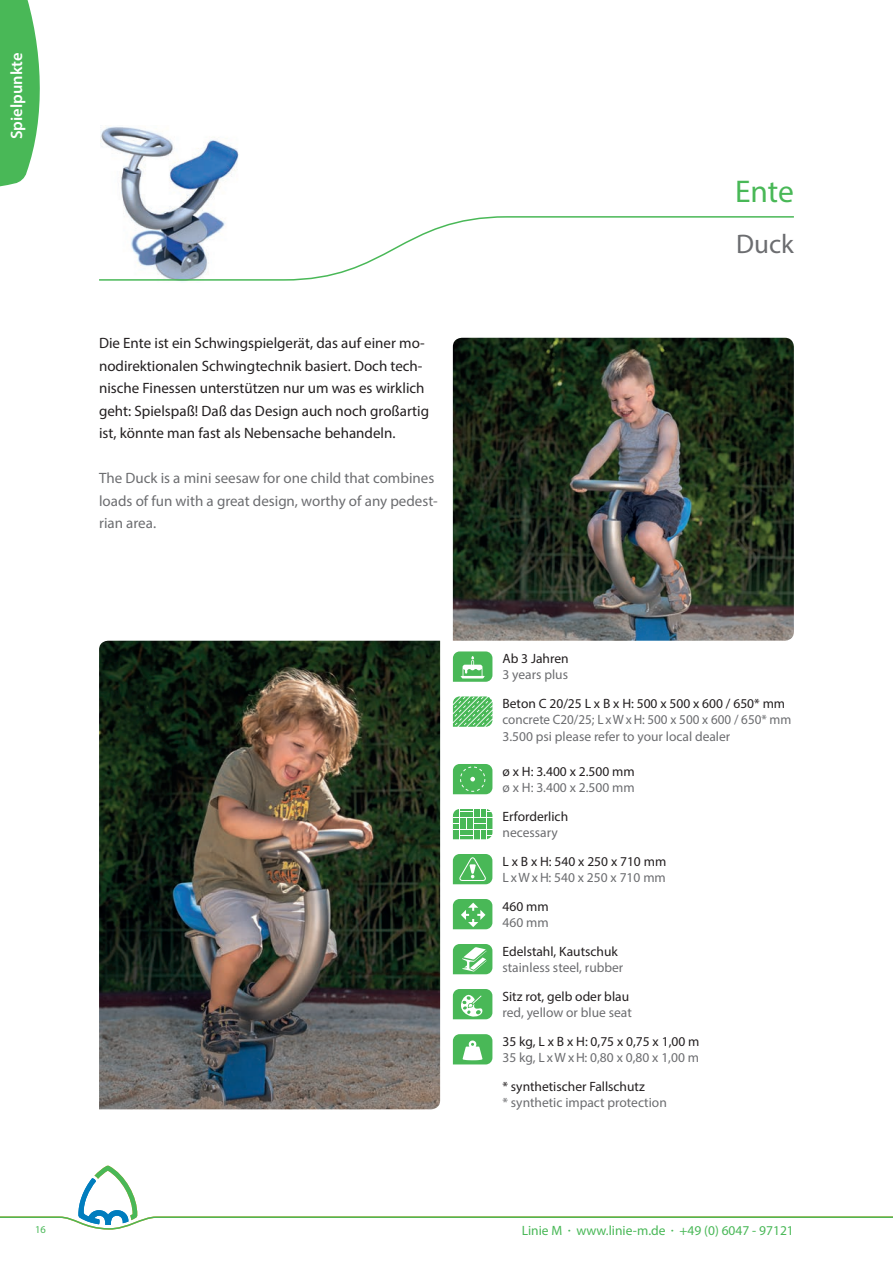
<style>
.page{position:relative;width:893px;height:1263px;background:#fff}
.page>*{position:absolute;margin:0;border:0;box-sizing:border-box;transform-origin:0 0}
.Head{font:31.5px "Myriad Pro";color:#49b857}
.Head__en{font:27px "Myriad Pro";color:#6c6d70}
.t1{font:600 16.5px "Myriad Pro";color:#fff}
.Text{font:15px/22.5px "Myriad Pro";color:#231f20}
.Text__en{font:15px/22.5px "Myriad Pro";color:#6c6d70}
.Text_Tech{font:13.5px/16.2px "Myriad Pro";color:#6c6d70}
.Text_Tech-2{font:13.5px/16.2px "Myriad Pro";color:#231f20}
.t2{font:13.5px "Myriad Pro";color:#49b857}
.t3{font:10.5px "Myriad Pro";color:#49b857}
.s1{color:#231f20}
.s2{color:#6c6d70}
.s3{font-size:9px}
</style>
<div class="page">
<svg style="left:0;top:1165px;width:893px;height:65px"></svg>
<svg style="left:0;top:0;width:40px;height:187px;background:#62c26e"></svg>
<img style="left:100px;top:126px;width:139px;height:156px">
<svg style="left:99px;top:215px;width:695px;height:66px"></svg>
<svg style="left:453px;top:809px;width:39px;height:30px"></svg>
<svg style="left:453px;top:651px;width:39px;height:31px"></svg>
<svg style="left:453px;top:696px;width:39px;height:31px"></svg>
<svg style="left:453px;top:764px;width:39px;height:30px"></svg>
<svg style="left:453px;top:899px;width:39px;height:30px"></svg>
<svg style="left:453px;top:989px;width:39px;height:30px"></svg>
<svg style="left:453px;top:1034px;width:39px;height:30px"></svg>
<svg style="left:453px;top:944px;width:39px;height:30px"></svg>
<svg style="left:453px;top:854px;width:39px;height:30px"></svg>
<img style="left:453px;top:338px;width:341px;height:303px">
<img style="left:99px;top:641px;width:341px;height:468px">
<p class="t1" style="left:6px;top:139px;width:88px;rotate:-90deg">Spielpunkte</p>
<p class="Text" style="left:99px;top:332px;width:332px">Die Ente ist ein Schwingspielgerät, das auf einer mo&shy;nodirektionalen Schwingtechnik basiert. Doch tech&shy;nische Finessen unterstützen nur um was es wirklich geht: Spielspaß! Daß das Design auch noch großartig ist, könnte man fast als Nebensache behandeln.</p>
<p class="Text__en" style="left:99px;top:467px;width:340px">The Duck is a mini seesaw for one child that combines loads of fun with a great design, worthy of any pedest&shy;rian area.</p>
<p class="t3" style="left:35px;top:1222px;width:12px">16</p>
<p class="Head" style="left:735px;top:172px;width:60px">Ente</p>
<p class="Head__en" style="left:736px;top:227px;width:59px">Duck</p>
<p class="Text_Tech" style="left:502px;top:650px;width:68px"><span class="s1">Ab 3 Jahren<br></span>3 years plus</p>
<p class="Text_Tech" style="left:502px;top:695px;width:290px"><span class="s1">Beton C 20/25 L x B x H: 500 x 500 x 600 / 650* mm </span>concrete C20/25; L x W x H: 500 x 500 x 600 / 650* mm<br>3.500 psi please refer to your local dealer</p>
<p class="Text_Tech-2" style="left:502px;top:763px;width:134px">ø x H: 3.400 x 2.500 mm <span class="s2">ø x H: 3.400 x 2.500 mm</span></p>
<p class="Text_Tech-2" style="left:502px;top:808px;width:67px">Erforderlich <span class="s2">necessary</span></p>
<p class="Text_Tech-2" style="left:502px;top:853px;width:165px">L x B x H: 540 x 250 x 710 mm<br><span class="s2">L x W x H: 540 x 250 x 710 mm</span></p>
<p class="Text_Tech-2" style="left:502px;top:898px;width:48px">460 mm<br><span class="s2">460 mm</span></p>
<p class="Text_Tech" style="left:502px;top:943px;width:122px"><span class="s1">Edelstahl, Kautschuk </span>stainless steel, rubber</p>
<p class="Text_Tech-2" style="left:502px;top:988px;width:131px">Sitz rot, gelb oder blau <span class="s2">red, yellow or blue seat</span></p>
<p class="Text_Tech-2" style="left:502px;top:1033px;width:198px">35 kg, L x B x H: 0,75 x 0,75 x 1,00 m<br><span class="s2">35 kg, L x W x H: 0,80 x 0,80 x 1,00 m</span></p>
<p class="Text_Tech" style="left:502px;top:1078px;width:166px"><span class="s1">* synthetischer Fallschutz<br></span>* synthetic impact protection</p>
<p class="t2" style="left:522px;top:1222px;width:274px">Linie M <span class="s3">•</span> www.linie-m.de <span class="s3">•</span> +49 (0) 6047 - 97121</p>
</div>
